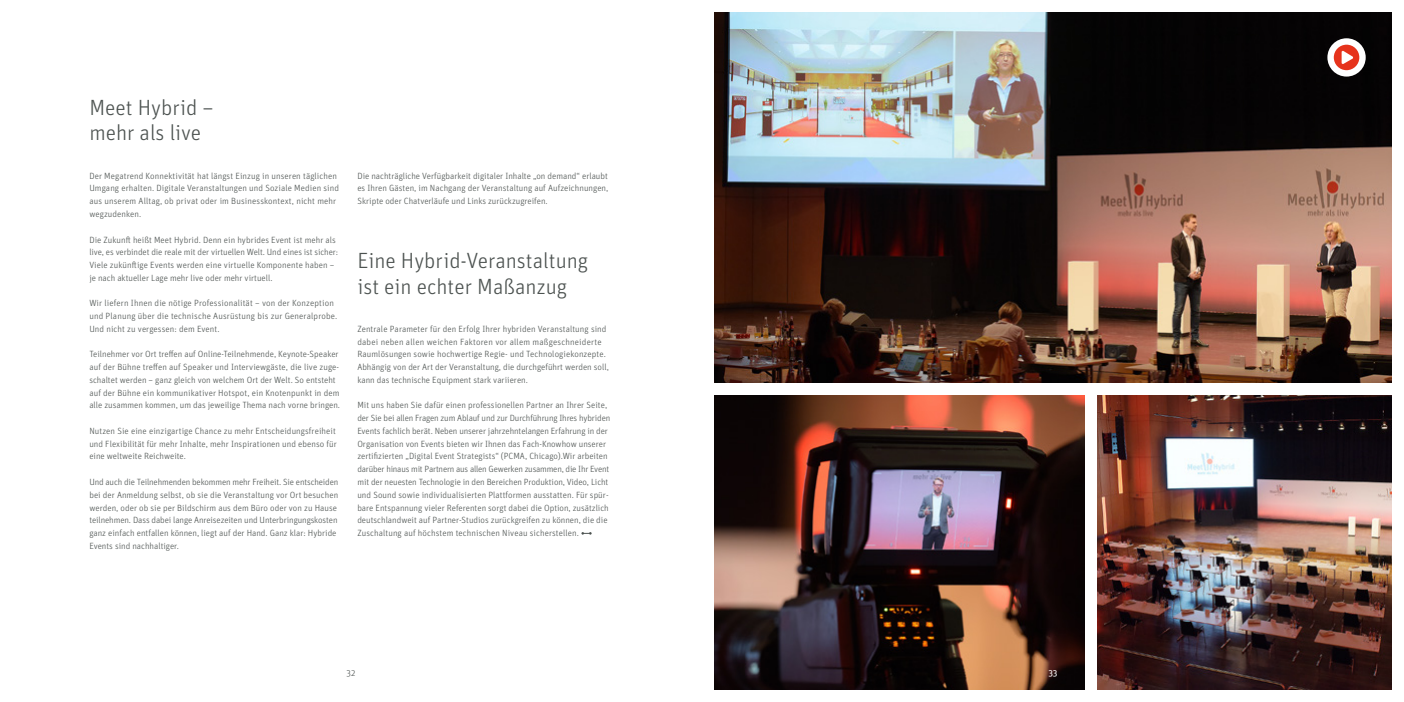
<style>
.page{position:relative;width:1404px;height:702px;background:#fff}
.page>*{position:absolute;margin:0;border:0;box-sizing:border-box;transform-origin:0 0}
.t1{font:300 22px/25.5px "Unit OT";color:#4c5250}
.t2{font:300 9px/12.8px "Unit OT";color:#4c5250}
.t3{font:9px "Unit OT";color:#fff}
</style>
<div class="page">
<svg style="left:581px;top:532px;width:10px;height:2px"></svg>
<img style="left:714px;top:13px;width:676px;height:370px">
<img style="left:714px;top:395px;width:370px;height:294px">
<img style="left:1097px;top:395px;width:293px;height:294px">
<svg style="left:1327px;top:38px;width:38px;height:39px"></svg>
<h1 class="t1" style="left:89px;top:95px;width:126px">Meet Hybrid – mehr als live</h1>
<p class="t2" style="left:89px;top:169px;width:251px">Der Megatrend Konnektivität hat längst Einzug in unseren täglichen Umgang erhalten. Digitale Veranstaltungen und Soziale Medien sind aus unserem Alltag, ob privat oder im Businesskontext, nicht mehr wegzudenken.</p>
<p class="t2" style="left:89px;top:233px;width:250px">Die Zukunft heißt Meet Hybrid. Denn ein hybrides Event ist mehr als live, es verbindet die reale mit der virtuellen Welt. Und eines ist sicher:<br>Viele zukünftige Events werden eine virtuelle Komponente haben – je nach aktueller Lage mehr live oder mehr virtuell.</p>
<p class="t2" style="left:89px;top:297px;width:249px">Wir liefern Ihnen die nötige Professionalität – von der Konzeption und Planung über die technische Ausrüstung bis zur Generalprobe.<br>Und nicht zu vergessen: dem Event.</p>
<p class="t2" style="left:89px;top:348px;width:252px">Teilnehmer vor Ort treffen auf Online-Teilnehmende, Keynote-Speaker auf der Bühne treffen auf Speaker und Interviewgäste, die live zuge&shy;schaltet werden – ganz gleich von welchem Ort der Welt. So entsteht auf der Bühne ein kommunikativer Hotspot, ein Knotenpunkt in dem alle zusammen kommen, um das jeweilige Thema nach vorne bringen.</p>
<p class="t2" style="left:89px;top:424px;width:249px;text-align:justify">Nutzen Sie eine einzigartige Chance zu mehr Entscheidungsfreiheit und Flexibilität für mehr Inhalte, mehr Inspirationen und ebenso für eine weltweite Reichweite.</p>
<p class="t2" style="left:89px;top:475px;width:250px">Und auch die Teilnehmenden bekommen mehr Freiheit. Sie entscheiden bei der Anmeldung selbst, ob sie die Veranstaltung vor Ort besuchen werden, oder ob sie per Bildschirm aus dem Büro oder von zu Hause teilnehmen. Dass dabei lange Anreisezeiten und Unterbringungskosten ganz einfach entfallen können, liegt auf der Hand. Ganz klar: Hybride Events sind nachhaltiger.</p>
<p class="t2" style="left:357px;top:169px;width:252px;text-align:justify">Die nachträgliche Verfügbarkeit digitaler Inhalte „on demand“ erlaubt es Ihren Gästen, im Nachgang der Veranstaltung auf Aufzeichnungen, Skripte oder Chatverläufe und Links zurückzugreifen.</p>
<h1 class="t1" style="left:357px;top:248px;width:232px">Eine Hybrid-Veranstaltung ist ein echter Maßanzug</h1>
<p class="t2" style="left:357px;top:322px;width:253px">Zentrale Parameter für den Erfolg Ihrer hybriden Veranstaltung sind dabei neben allen weichen Faktoren vor allem maßgeschneiderte Raumlösungen sowie hochwertige Regie- und Technologiekonzepte.<br>Abhängig von der Art der Veranstaltung, die durchgeführt werden soll, kann das technische Equipment stark variieren.</p>
<p class="t2" style="left:357px;top:399px;width:254px">Mit uns haben Sie dafür einen professionellen Partner an Ihrer Seite, der Sie bei allen Fragen zum Ablauf und zur Durchführung Ihres hybriden Events fachlich berät. Neben unserer jahrzehntelangen Erfahrung in der Organisation von Events bieten wir Ihnen das Fach-Knowhow unserer zertifizierten „Digital Event Strategists“ (PCMA, Chicago).Wir arbeiten darüber hinaus mit Partnern aus allen Gewerken zusammen, die Ihr Event mit der neuesten Technologie in den Bereichen Produktion, Video, Licht und Sound sowie individualisierten Plattformen ausstatten. Für spür&shy;bare Entspannung vieler Referenten sorgt dabei die Option, zusätzlich deutschlandweit auf Partner-Studios zurückgreifen zu können, die die Zuschaltung auf höchstem technischen Niveau sicherstellen.</p>
<p class="t2" style="left:346px;top:667px;width:10px">32</p>
<p class="t3" style="left:1048px;top:667px;width:11px">33</p>
</div>
